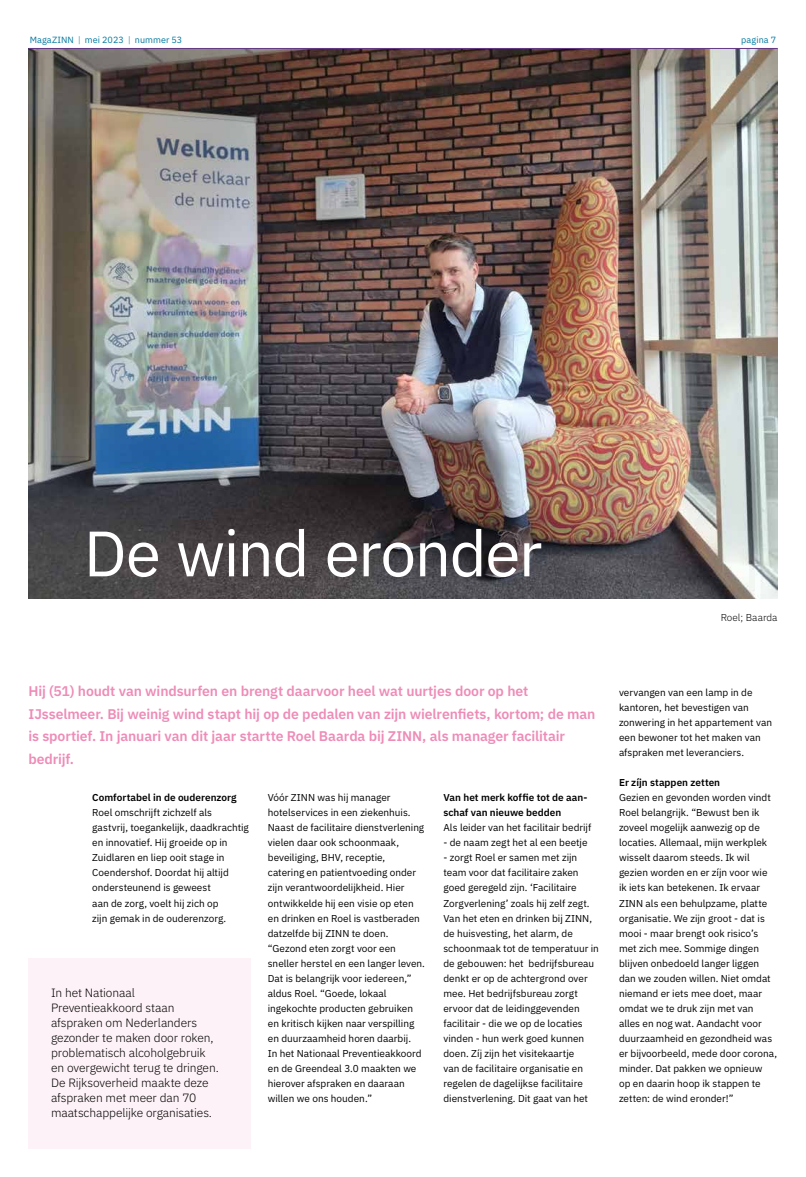
<style>
.page{position:relative;width:806px;height:1177px;background:#fff}
.page>*{position:absolute;margin:0;border:0;box-sizing:border-box;transform-origin:0 0}
.t1{font:64px "IBM Plex Sans";letter-spacing:-.025em;color:#fff}
.t2{font:600 14px/22.5px "IBM Plex Sans";letter-spacing:-.01em;color:#ee8cb7}
.t3{font:300 12px/15px "IBM Plex Sans";letter-spacing:-.01em;color:#000}
.t4{font:10px/15px "IBM Plex Sans";color:#000}
.t5{font:600 10px/15px "IBM Plex Sans";color:#000}
.t6{font:300 10px "IBM Plex Sans";letter-spacing:.005em;color:#000}
.t7{font:9px "IBM Plex Sans";letter-spacing:.005em;color:#00779f}
.s1{font-weight:300}
</style>
<div class="page">
<img style="left:28px;top:49px;width:749px;height:549px">
<div style="left:28px;top:958px;width:223px;height:190px;background:#fdf2f7"></div>
<hr style="left:28px;top:48px;width:749px;height:1px;background:#633a85">
<p class="t7" style="left:30px;top:33px;width:154px">MagaZINN <span class="s1">|</span> mei 2023 <span class="s1">|</span> nummer 53</p>
<p class="t7" style="left:740px;top:33px;width:36px">pagina 7</p>
<h1 class="t1" style="left:84px;top:504px;width:460px">De wind eronder</h1>
<p class="t6" style="left:720px;top:610px;width:58px">Roel; Baarda</p>
<p class="t2" style="left:28px;top:679px;width:568px">Hij (51) houdt van windsurfen en brengt daarvoor heel wat uurtjes door op het IJsselmeer. Bij weinig wind stapt hij op de pedalen van zijn wielrenfiets, kortom; de man is sportief. In januari van dit jaar startte Roel Baarda bij ZINN, als manager facilitair bedrijf.</p>
<p class="t5" style="left:92px;top:789px;width:146px">Comfortabel in de ouderenzorg</p>
<p class="t4" style="left:92px;top:804px;width:158px">Roel omschrijft zichzelf als gastvrij, toegankelijk, daadkrachtig en innovatief. Hij groeide op in<br>Zuidlaren en liep ooit stage in<br>Coendershof. Doordat hij altijd ondersteunend is geweest<br>aan de zorg, voelt hij zich op<br>zijn gemak in de ouderenzorg.</p>
<p class="t3" style="left:51px;top:983px;width:169px">In het Nationaal<br>Preventieakkoord staan afspraken om Nederlanders gezonder te maken door roken, problematisch alcoholgebruik en overgewicht terug te dringen.<br>De Rijksoverheid maakte deze afspraken met meer dan 70 maatschappelijke organisaties.</p>
<p class="t4" style="left:268px;top:789px;width:159px">Vóór ZINN was hij manager hotelservices in een ziekenhuis.<br>Naast de facilitaire dienstverlening vielen daar ook schoonmaak, beveiliging, BHV, receptie,<br>catering en patientvoeding onder zijn verantwoordelijkheid. Hier ontwikkelde hij een visie op eten en drinken en Roel is vastberaden datzelfde bij ZINN te doen. “Gezond eten zorgt voor een sneller herstel en een langer leven.<br>Dat is belangrijk voor iedereen,” aldus Roel. “Goede, lokaal ingekochte producten gebruiken en kritisch kijken naar verspilling en duurzaamheid horen daarbij.<br>In het Nationaal Preventieakkoord en de Greendeal 3.0 maakten we hierover afspraken en daaraan willen we ons houden.”</p>
<p class="t5" style="left:443px;top:789px;width:145px">Van het merk koffie tot de aan&shy;schaf van nieuwe bedden</p>
<p class="t4" style="left:443px;top:819px;width:149px">Als leider van het facilitair bedrijf</p>
<p class="t4" style="left:443px;top:834px;width:146px">- de naam zegt het al een beetje</p>
<p class="t4" style="left:443px;top:849px;width:157px">- zorgt Roel er samen met zijn team voor dat facilitaire zaken goed geregeld zijn. ‘Facilitaire<br>Zorgverlening’ zoals hij zelf zegt.<br>Van het eten en drinken bij ZINN, de huisvesting, het alarm, de schoonmaak tot de temperatuur in de gebouwen: het bedrijfsbureau denkt er op de achtergrond over mee. Het bedrijfsbureau zorgt ervoor dat de leidinggevenden facilitair - die we op de locaties vinden - hun werk goed kunnen doen. Zíj zijn het visitekaartje<br>van de facilitaire organisatie en regelen de dagelijkse facilitaire dienstverlening. Dit gaat van het</p>
<p class="t4" style="left:618px;top:684px;width:154px">vervangen van een lamp in de kantoren, het bevestigen van zonwering in het appartement van een bewoner tot het maken van afspraken met leveranciers.</p>
<p class="t5" style="left:618px;top:774px;width:103px">Er zíjn stappen zetten</p>
<p class="t4" style="left:618px;top:789px;width:159px">Gezien en gevonden worden vindt<br>Roel belangrijk. “Bewust ben ik zoveel mogelijk aanwezig op de locaties. Allemaal, mijn werkplek wisselt daarom steeds. Ik wil gezien worden en er zíjn voor wie ik iets kan betekenen. Ik ervaar<br>ZINN als een behulpzame, platte organisatie. We zijn groot - dat is mooi - maar brengt ook risico’s met zich mee. Sommige dingen blijven onbedoeld langer liggen dan we zouden willen. Niet omdat niemand er iets mee doet, maar omdat we te druk zijn met van alles en nog wat. Aandacht voor duurzaamheid en gezondheid was er bijvoorbeeld, mede door corona, minder. Dat pakken we opnieuw<br>op en daarin hoop ik stappen te zetten: de wind eronder!”</p>
</div>
